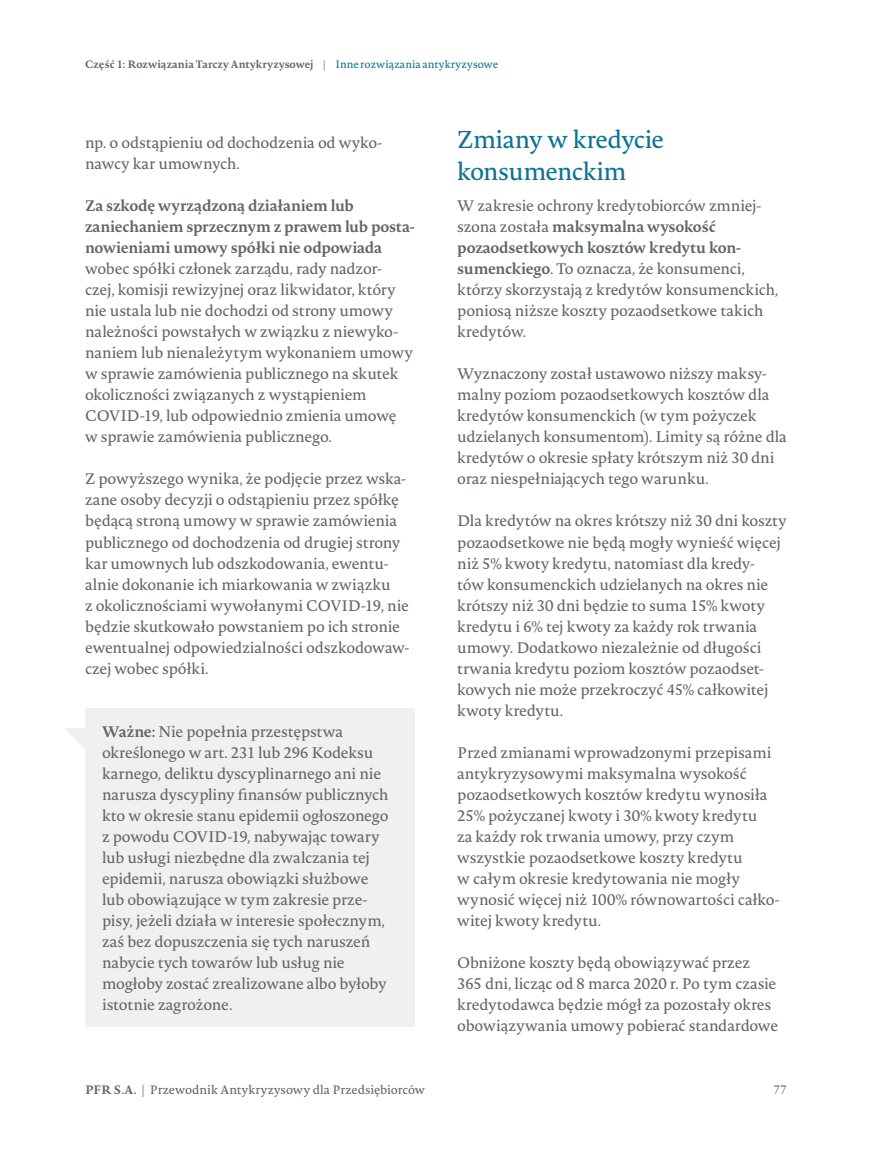
<style>
.page{position:relative;width:872px;height:1149px;background:#fff}
.page>*{position:absolute;margin:0;border:0;box-sizing:border-box;transform-origin:0 0}
.Intro{font:24px/31.5px "Novel Pro";letter-spacing:-.025em;color:#0c7492}
.tekst_10_14{font:15px/21px "Novel Pro";letter-spacing:-.015em;color:#626769}
.dymek{font:15px/21px "Novel Pro";letter-spacing:-.015em;color:#626769}
.t1{font:12px "Novel Pro";letter-spacing:-.005em;color:#626769}
.t2{font:700 10.5px "Novel Pro";letter-spacing:.005em;color:#626769}
.s1{font-weight:400}
.s2{font-weight:400;color:#0c7492}
.s3{font-weight:700}
</style>
<div class="page">
<div style="left:85px;top:707px;width:330px;height:319px;background:#eff0f0"></div>
<svg style="left:64px;top:728px;width:21px;height:21px"></svg>
<p class="t2" style="left:85px;top:56px;width:414px">Część 1: Rozwiązania Tarczy Antykryzysowej <span class="s1">|</span> <span class="s2">Inne rozwiązania antykryzysowe</span></p>
<p class="tekst_10_14" style="left:85px;top:132px;width:298px">np. o odstąpieniu od dochodzenia od wyko&shy;nawcy kar umownych.</p>
<p class="tekst_10_14" style="left:85px;top:195px;width:331px"><span class="s3">Za szkodę wyrządzoną działaniem lub zaniechaniem sprzecznym z prawem lub posta&shy;nowieniami umowy spółki nie odpowiada </span>wobec spółki członek zarządu, rady nadzor&shy;czej, komisji rewizyjnej oraz likwidator, który nie ustala lub nie dochodzi od strony umowy należności powstałych w związku z niewyko&shy;naniem lub nienależytym wykonaniem umowy w sprawie zamówienia publicznego na skutek okoliczności związanych z wystąpieniem COVID-19, lub odpowiednio zmienia umowę<br>w sprawie zamówienia publicznego.</p>
<p class="tekst_10_14" style="left:85px;top:468px;width:326px">Z powyższego wynika, że podjęcie przez wska&shy;zane osoby decyzji o odstąpieniu przez spółkę będącą stroną umowy w sprawie zamówienia publicznego od dochodzenia od drugiej strony kar umownych lub odszkodowania, ewentu&shy;alnie dokonanie ich miarkowania w związku<br>z okolicznościami wywołanymi COVID-19, nie będzie skutkowało powstaniem po ich stronie ewentualnej odpowiedzialności odszkodowaw&shy;czej wobec spółki.</p>
<p class="dymek" style="left:102px;top:720px;width:288px"><span class="s3">Ważne:</span> Nie popełnia przestępstwa określonego w art. 231 lub 296 Kodeksu karnego, deliktu dyscyplinarnego ani nie narusza dyscypliny finansów publicznych kto w okresie stanu epidemii ogłoszonego z powodu COVID-19, nabywając towary lub usługi niezbędne dla zwalczania tej epidemii, narusza obowiązki służbowe lub obowiązujące w tym zakresie prze&shy;pisy, jeżeli działa w interesie społecznym, zaś bez dopuszczenia się tych naruszeń nabycie tych towarów lub usług nie mogłoby zostać zrealizowane albo byłoby istotnie zagrożone.</p>
<p class="Intro" style="left:457px;top:123px;width:208px">Zmiany w kredycie konsumenckim</p>
<p class="tekst_10_14" style="left:457px;top:195px;width:323px">W zakresie ochrony kredytobiorców zmniej&shy;szona została <span class="s3">maksymalna wysokość pozaodsetkowych kosztów kredytu kon&shy;sumenckiego</span>. To oznacza, że konsumenci, którzy skorzystają z kredytów konsumenckich, poniosą niższe koszty pozaodsetkowe takich kredytów.</p>
<p class="tekst_10_14" style="left:457px;top:363px;width:331px">Wyznaczony został ustawowo niższy maksy&shy;malny poziom pozaodsetkowych kosztów dla kredytów konsumenckich (w tym pożyczek udzielanych konsumentom). Limity są różne dla kredytów o okresie spłaty krótszym niż 30 dni oraz niespełniających tego warunku.</p>
<p class="tekst_10_14" style="left:457px;top:510px;width:331px">Dla kredytów na okres krótszy niż 30 dni koszty pozaodsetkowe nie będą mogły wynieść więcej niż 5% kwoty kredytu, natomiast dla kredy-<br>tów konsumenckich udzielanych na okres nie krótszy niż 30 dni będzie to suma 15% kwoty kredytu i 6% tej kwoty za każdy rok trwania umowy. Dodatkowo niezależnie od długości trwania kredytu poziom kosztów pozaodset&shy;kowych nie może przekroczyć 45% całkowitej kwoty kredytu.</p>
<p class="tekst_10_14" style="left:457px;top:741px;width:324px">Przed zmianami wprowadzonymi przepisami antykryzysowymi maksymalna wysokość pozaodsetkowych kosztów kredytu wynosiła 25% pożyczanej kwoty i 30% kwoty kredytu<br>za każdy rok trwania umowy, przy czym wszystkie pozaodsetkowe koszty kredytu<br>w całym okresie kredytowania nie mogły wynosić więcej niż 100% równowartości całko&shy;witej kwoty kredytu.</p>
<p class="tekst_10_14" style="left:457px;top:951px;width:322px">Obniżone koszty będą obowiązywać przez 365 dni, licząc od 8 marca 2020 r. Po tym czasie kredytodawca będzie mógł za pozostały okres obowiązywania umowy pobierać standardowe</p>
<p class="t1" style="left:85px;top:1080px;width:342px"><span class="s3">PFR S.A.</span> | Przewodnik Antykryzysowy dla Przedsiębiorców</p>
<p class="t1" style="left:773px;top:1080px;width:15px">77</p>
</div>
